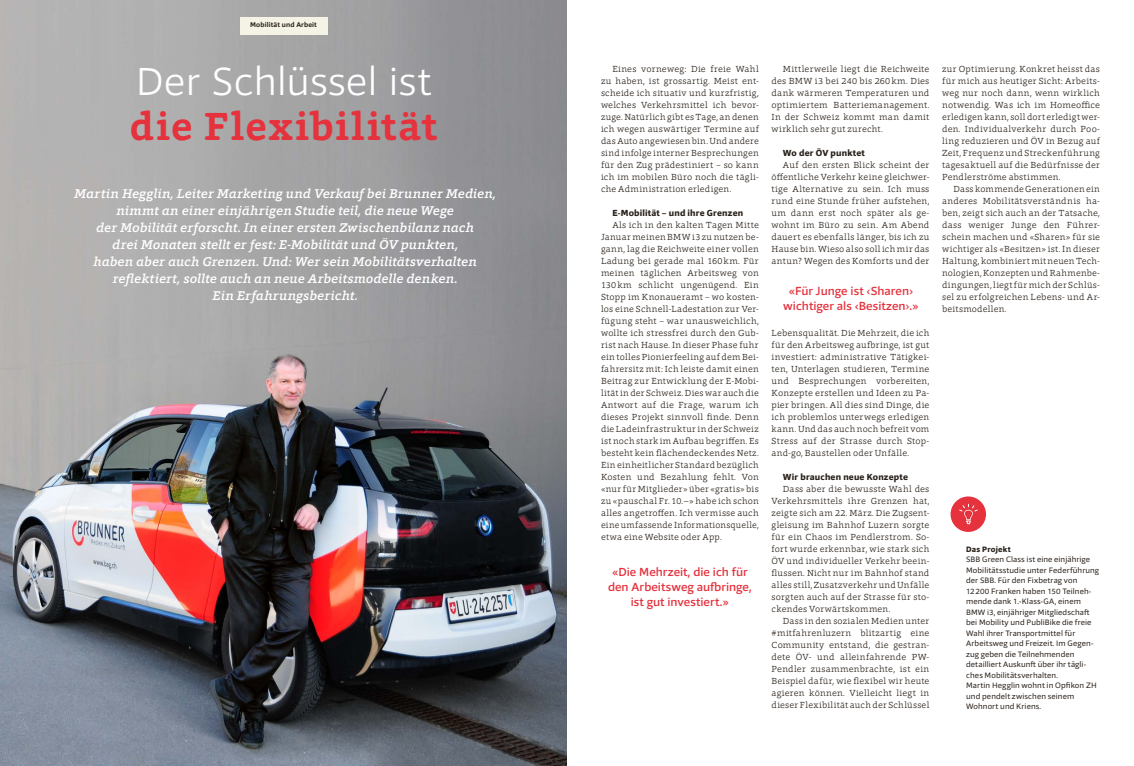
<style>
.page{position:relative;width:1134px;height:766px;background:#fff}
.page>*{position:absolute;margin:0;border:0;box-sizing:border-box;transform-origin:0 0}
.t1{font:300 40px "Foro Sans";letter-spacing:.015em;color:#fff}
.t2{font:700 40px "Foro Rounded";letter-spacing:.035em;color:#e5323d}
.t3{font:italic 500 13px/17px "Foro Rounded";color:#fff;text-align:center}
.t4{font:500 12px/15px "Foro Sans";letter-spacing:.005em;color:#e5323d;text-align:center}
.t5{font:300 9px/12px "Foro Rounded";letter-spacing:.03em;color:#29211a;text-align:justify}
.t6{font:800 9px "Foro Sans";letter-spacing:.02em;color:#29211a}
.t7{font:8px/10.5px "Foro Sans";letter-spacing:.015em;color:#29211a}
.t8{font:800 8px "Foro Sans";letter-spacing:.025em;color:#29211a}
.t9{font:700 7px "Foro Sans";letter-spacing:.02em;color:#29211a}
</style>
<div class="page">
<img style="left:0;top:0;width:567px;height:765px">
<div style="left:240px;top:17px;width:88px;height:17px;background:#f4f3e5"></div>
<div style="left:950px;top:496px;width:36px;height:35px;background:#e5323d;border-radius:50%"></div>
<svg style="left:959px;top:503px;width:19px;height:21px"></svg>
<p class="t9" style="left:250px;top:20px;width:68px">Mobilität und Arbeit</p>
<h1 class="t1" style="left:136px;top:56px;width:297px">Der Schlüssel ist</h1>
<h1 class="t2" style="left:129px;top:100px;width:310px">die Flexibilität</h1>
<p class="t3" style="left:74px;top:185px;width:423px">Martin Hegglin, Leiter Marketing und Verkauf bei Brunner Medien, nimmt an einer einjährigen Studie teil, die neue Wege<br>der Mobilität erforscht. In einer ersten Zwischenbilanz nach<br>drei Monaten stellt er fest: E-Mobilität und ÖV punkten,<br>haben aber auch Grenzen. Und: Wer sein Mobilitätsverhalten reflektiert, sollte auch an neue Arbeitsmodelle denken.<br>Ein Erfahrungsbericht.</p>
<p class="t5" style="left:601px;top:63px;width:159px;text-indent:11px">Eines vorneweg: Die freie Wahl zu haben, ist grossartig. Meist ent&shy;scheide ich situativ und kurzfristig, welches Verkehrsmittel ich bevor&shy;zuge. Natürlich gibt es Tage, an denen ich wegen auswärtiger Termine auf das Auto angewiesen bin. Und andere sind infolge interner Besprechungen für den Zug prädestiniert – so kann ich im mobilen Büro noch die tägli&shy;che Administration erledigen.</p>
<p class="t6" style="left:612px;top:207px;width:132px">E-Mobilität – und ihre Grenzen</p>
<p class="t5" style="left:601px;top:219px;width:159px;text-indent:11px">Als ich in den kalten Tagen Mitte Januar meinen BMW i3 zu nutzen be&shy;gann, lag die Reichweite einer vollen Ladung bei gerade mal 160km. Für meinen täglichen Arbeitsweg von 130km schlicht ungenügend. Ein Stopp im Knonaueramt – wo kosten&shy;los eine Schnell-Ladestation zur Ver&shy;fügung steht – war unausweichlich, wollte ich stressfrei durch den Gub&shy;rist nach Hause. In dieser Phase fuhr ein tolles Pionierfeeling auf dem Bei&shy;fahrersitz mit: Ich leiste damit einen Beitrag zur Entwicklung der E-Mobi&shy;lität in der Schweiz. Dies war auch die Antwort auf die Frage, warum ich dieses Projekt sinnvoll finde. Denn die Ladeinfrastruktur in der Schweiz ist noch stark im Aufbau begriffen. Es besteht kein flächendeckendes Netz.<br>Ein einheitlicher Standard bezüglich Kosten und Bezahlung fehlt. Von «nur für Mitglieder» über «gratis» bis zu «pauschal Fr. 10.−» habe ich schon alles angetroffen. Ich vermisse auch eine umfassende Informationsquelle, etwa eine Website oder App.</p>
<h3 class="t4" style="left:608px;top:564px;width:145px">«Die Mehrzeit, die ich für den Arbeitsweg aufbringe, ist gut investiert.»</h3>
<p class="t5" style="left:771px;top:63px;width:159px;text-indent:11px">Mittlerweile liegt die Reichweite des BMW i3 bei 240 bis 260km. Dies dank wärmeren Temperaturen und optimiertem Batteriemanagement.<br>In der Schweiz kommt man damit wirklich sehr gut zurecht.</p>
<p class="t6" style="left:783px;top:147px;width:83px">Wo der ÖV punktet</p>
<p class="t5" style="left:771px;top:159px;width:159px;text-indent:11px">Auf den ersten Blick scheint der öffentliche Verkehr keine gleichwer&shy;tige Alternative zu sein. Ich muss rund eine Stunde früher aufstehen, um dann erst noch später als ge&shy;wohnt im Büro zu sein. Am Abend dauert es ebenfalls länger, bis ich zu Hause bin. Wieso also soll ich mir das antun? Wegen des Komforts und der</p>
<h3 class="t4" style="left:783px;top:283px;width:137px">«Für Junge ist ‹Sharen› wichtiger als ‹Besitzen›.»</h3>
<p class="t5" style="left:771px;top:327px;width:159px">Lebensqualität. Die Mehrzeit, die ich für den Arbeitsweg aufbringe, ist gut investiert: administrative Tätigkei&shy;ten, Unterlagen studieren, Termine und Besprechungen vorbereiten, Konzepte erstellen und Ideen zu Pa&shy;pier bringen. All dies sind Dinge, die ich problemlos unterwegs erledigen kann. Und das auch noch befreit vom Stress auf der Strasse durch Stop&shy;and-go, Baustellen oder Unfälle.</p>
<p class="t6" style="left:783px;top:471px;width:127px">Wir brauchen neue Konzepte</p>
<p class="t5" style="left:771px;top:483px;width:159px;text-indent:11px">Dass aber die bewusste Wahl des Verkehrsmittels ihre Grenzen hat, zeigte sich am 22. März. Die Zugsent&shy;gleisung im Bahnhof Luzern sorgte für ein Chaos im Pendlerstrom. So&shy;fort wurde erkennbar, wie stark sich ÖV und individueller Verkehr beein&shy;flussen. Nicht nur im Bahnhof stand alles still, Zusatzverkehr und Unfälle sorgten auch auf der Strasse für sto&shy;ckendes Vorwärtskommen.</p>
<p class="t5" style="left:771px;top:615px;width:159px;text-indent:11px">Dass in den sozialen Medien unter #mitfahrenluzern blitzartig eine Community entstand, die gestran&shy;dete ÖV- und alleinfahrende PW-Pendler zusammenbrachte, ist ein Beispiel dafür, wie flexibel wir heute agieren können. Vielleicht liegt in dieser Flexibilität auch der Schlüssel</p>
<p class="t5" style="left:942px;top:63px;width:159px">zur Optimierung. Konkret heisst das für mich aus heutiger Sicht: Arbeits&shy;weg nur noch dann, wenn wirklich notwendig. Was ich im Homeoffice erledigen kann, soll dort erledigt wer&shy;den. Individualverkehr durch Poo&shy;ling reduzieren und ÖV in Bezug auf Zeit, Frequenz und Streckenführung tagesaktuell auf die Bedürfnisse der Pendlerströme abstimmen.</p>
<p class="t5" style="left:942px;top:183px;width:159px;text-indent:11px">Dass kommende Generationen ein anderes Mobilitätsverständnis ha&shy;ben, zeigt sich auch an der Tatsache, dass weniger Junge den Führer&shy;schein machen und «Sharen» für sie wichtiger als «Besitzen» ist. In dieser Haltung, kombiniert mit neuen Tech&shy;nologien, Konzepten und Rahmenbe&shy;dingungen, liegt für mich der Schlüs&shy;sel zu erfolgreichen Lebens- und Ar&shy;beitsmodellen.</p>
<p class="t8" style="left:966px;top:543px;width:46px">Das Projekt</p>
<p class="t7" style="left:966px;top:554px;width:134px">SBB Green Class ist eine einjährige<br>Mobilitätsstudie unter Federführung der SBB. Für den Fixbetrag von<br>12200 Franken haben 150 Teilneh&shy;mende dank 1.-Klass-GA, einem<br>BMW i3, einjähriger Mitgliedschaft bei Mobility und PubliBike die freie<br>Wahl ihrer Transportmittel für<br>Arbeitsweg und Freizeit. Im Gegen&shy;zug geben die Teilnehmenden detailliert Auskunft über ihr tägli&shy;ches Mobilitätsverhalten.<br>Martin Hegglin wohnt in Opfikon ZH und pendelt zwischen seinem<br>Wohnort und Kriens.</p>
</div>
